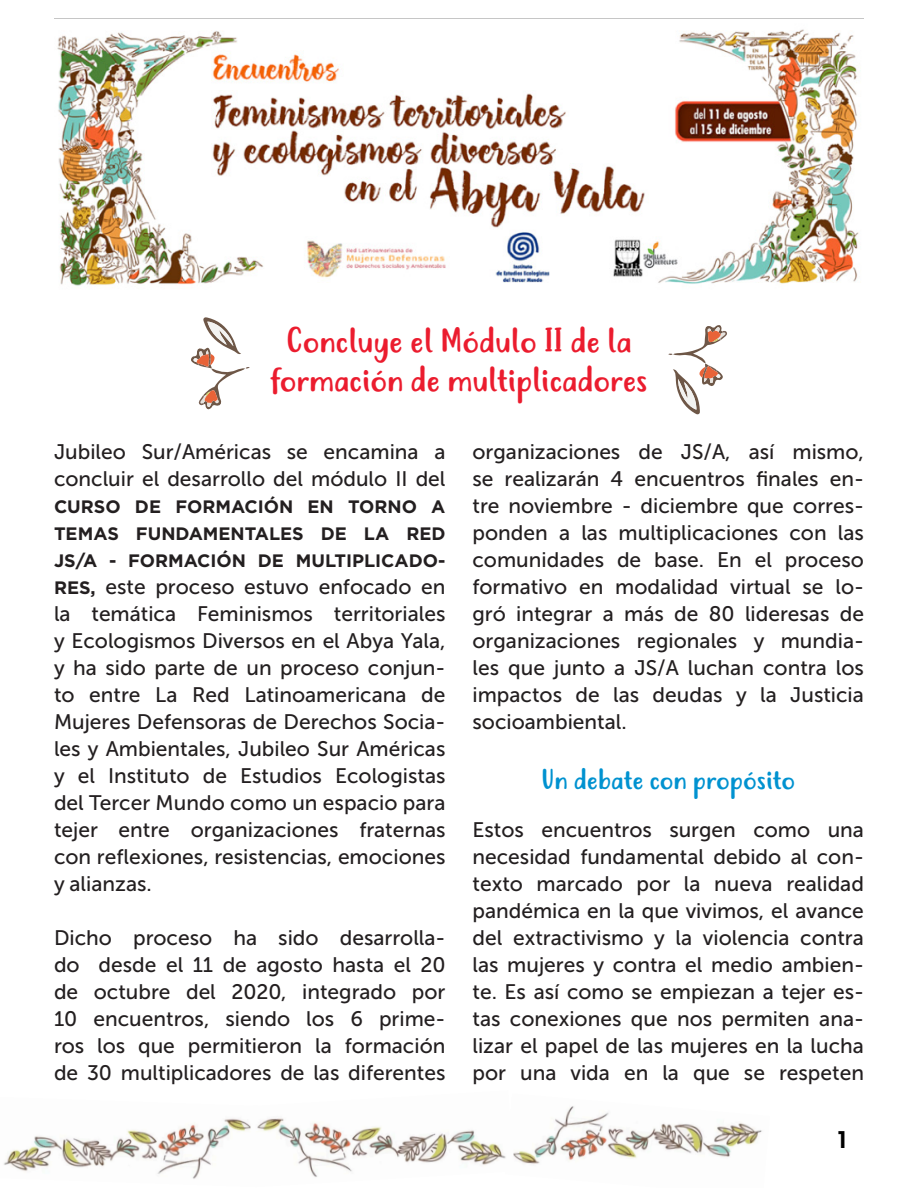
<style>
.page{position:relative;width:918px;height:1188px;background:#fff}
.page>*{position:absolute;margin:0;border:0;box-sizing:border-box;transform-origin:0 0}
.Paragraph_Style_2{font:33px/39.6px "Justtellmewhat";color:#eb1c2e;text-align:center}
.Paragraph_Style_2-2{font:27px "Justtellmewhat";color:#0092d0}
.t1{font:700 24px "Relay";color:#000}
.Paragraph_Style_2-3{font:21px/27px "Museo Sans 500";color:#231f20;text-align:justify}
.Paragraph_Style_2-4{font:700 18px/27px "Gotham";color:#231f20;text-align:justify}
.s1{font-family:"Gotham";font-weight:700;font-size:18px}
</style>
<div class="page">
<img style="left:4px;top:1118px;width:246px;height:61px">
<img style="left:513px;top:1106px;width:249px;height:58px">
<img style="left:250px;top:1118px;width:256px;height:59px">
<img style="left:54px;top:18px;width:810px;height:268px">
<svg style="left:668px;top:325px;width:59px;height:90px"></svg>
<svg style="left:191px;top:317px;width:59px;height:93px"></svg>
<p class="Paragraph_Style_2" style="left:270px;top:323px;width:379px">Concluye el Módulo II de la formación de multiplicadores</p>
<p class="Paragraph_Style_2-3" style="left:54px;top:438px;width:393px">Jubileo Sur/Américas se encamina a concluir el desarrollo del módulo II del</p>
<p class="Paragraph_Style_2-4" style="left:54px;top:493px;width:393px">CURSO DE FORMACIÓN EN TORNO A TEMAS FUNDAMENTALES DE LA RED JS/A - FORMACIÓN DE MULTIPLICADO-</p>
<p class="Paragraph_Style_2-3" style="left:54px;top:573px;width:393px"><span class="s1">RES,</span> este proceso estuvo enfocado en la temática Feminismos territoriales y Ecologismos Diversos en el Abya Yala, y ha sido parte de un proceso conjun&shy;to entre La Red Latinoamericana de Mujeres Defensoras de Derechos Socia&shy;les y Ambientales, Jubileo Sur Américas y el Instituto de Estudios Ecologistas del Tercer Mundo como un espacio para tejer entre organizaciones fraternas con reflexiones, resistencias, emociones y alianzas.</p>
<p class="Paragraph_Style_2-3" style="left:54px;top:924px;width:393px">Dicho proceso ha sido desarrolla&shy;do desde el 11 de agosto hasta el 20 de octubre del 2020, integrado por 10 encuentros, siendo los 6 prime&shy;ros los que permitieron la formación de 30 multiplicadores de las diferentes</p>
<p class="Paragraph_Style_2-3" style="left:472px;top:438px;width:393px">organizaciones de JS/A, así mismo, se realizarán 4 encuentros finales en&shy;tre noviembre - diciembre que corres&shy;ponden a las multiplicaciones con las comunidades de base. En el proceso formativo en modalidad virtual se lo&shy;gró integrar a más de 80 lideresas de organizaciones regionales y mundia&shy;les que junto a JS/A luchan contra los impactos de las deudas y la Justicia socioambiental.</p>
<p class="Paragraph_Style_2-2" style="left:541px;top:763px;width:255px">Un debate con propósito</p>
<p class="Paragraph_Style_2-3" style="left:472px;top:816px;width:393px">Estos encuentros surgen como una necesidad fundamental debido al con&shy;texto marcado por la nueva realidad pandémica en la que vivimos, el avance del extractivismo y la violencia contra las mujeres y contra el medio ambien&shy;te. Es así como se empiezan a tejer es&shy;tas conexiones que nos permiten ana&shy;lizar el papel de las mujeres en la lucha por una vida en la que se respeten</p>
<p class="t1" style="left:838px;top:1125px;width:11px">1</p>
</div>
